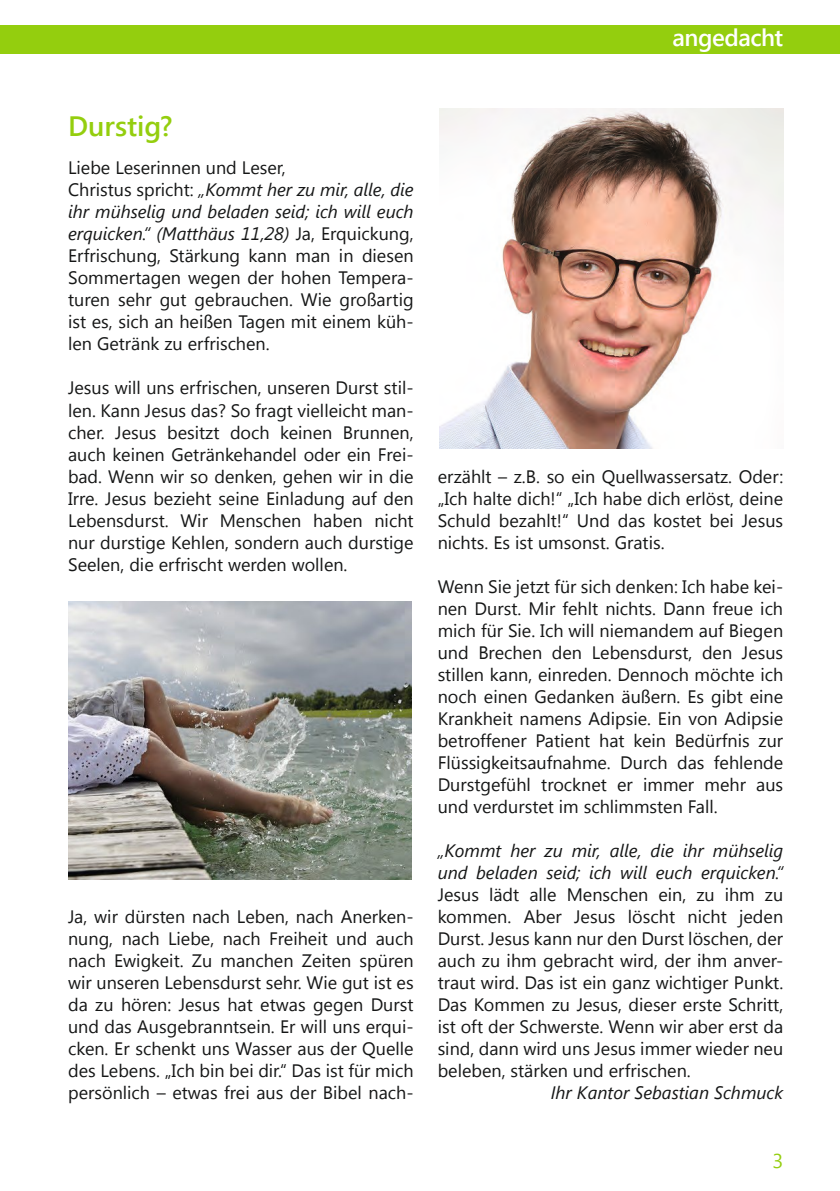
<style>
.page{position:relative;width:840px;height:1191px;background:#fff}
.page>*{position:absolute;margin:0;border:0;box-sizing:border-box;transform-origin:0 0}
.t1{font:600 28px "Segoe UI";color:#94ce0e}
.t2{font:600 24px "Segoe UI";letter-spacing:-.025em;color:#fff}
.t3{font:20px "Segoe UI";color:#94ce0e}
.t4{font:18px/22px "Segoe UI";color:#151616;text-align:justify}
.t5{font:italic 18px/22px "Segoe UI";color:#151616}
.s1{font-style:italic}
</style>
<div class="page">
<img style="left:439px;top:108px;width:343px;height:341px">
<img style="left:68px;top:601px;width:343px;height:278px">
<div style="left:0;top:26px;width:839px;height:28px;background:#94ce0e"></div>
<h2 class="t2" style="left:672px;top:18px;width:112px">angedacht</h2>
<h1 class="t1" style="left:68px;top:104px;width:106px">Durstig?</h1>
<p class="t4" style="left:68px;top:156px;width:347px;text-align:left">Liebe Leserinnen und Leser,<br>Christus spricht: <span class="s1">„Kommt her zu mir, alle, die ihr mühselig und beladen seid; ich will euch erquicken.“ (Matthäus 11,28)</span> Ja, Erquickung, Erfrischung, Stärkung kann man in diesen Sommertagen wegen der hohen Tempera&shy;turen sehr gut gebrauchen. Wie großartig ist es, sich an heißen Tagen mit einem küh&shy;len Getränk zu erfrischen.</p>
<p class="t4" style="left:68px;top:376px;width:347px">Jesus will uns erfrischen, unseren Durst stil&shy;len. Kann Jesus das? So fragt vielleicht man&shy;cher. Jesus besitzt doch keinen Brunnen, auch keinen Getränkehandel oder ein Frei&shy;bad. Wenn wir so denken, gehen wir in die Irre. Jesus bezieht seine Einladung auf den Lebensdurst. Wir Menschen haben nicht nur durstige Kehlen, sondern auch durstige Seelen, die erfrischt werden wollen.</p>
<p class="t4" style="left:68px;top:904px;width:347px">Ja, wir dürsten nach Leben, nach Anerken&shy;nung, nach Liebe, nach Freiheit und auch nach Ewigkeit. Zu manchen Zeiten spüren wir unseren Lebensdurst sehr. Wie gut ist es da zu hören: Jesus hat etwas gegen Durst und das Ausgebranntsein. Er will uns erqui&shy;cken. Er schenkt uns Wasser aus der Quelle des Lebens. „Ich bin bei dir.“ Das ist für mich persönlich – etwas frei aus der Bibel nach-</p>
<p class="t4" style="left:437px;top:464px;width:347px">erzählt – z.B. so ein Quellwassersatz. Oder: „Ich halte dich!“ „Ich habe dich erlöst, deine Schuld bezahlt!“ Und das kostet bei Jesus nichts. Es ist umsonst. Gratis.</p>
<p class="t4" style="left:437px;top:574px;width:347px">Wenn Sie jetzt für sich denken: Ich habe kei&shy;nen Durst. Mir fehlt nichts. Dann freue ich mich für Sie. Ich will niemandem auf Biegen und Brechen den Lebensdurst, den Jesus stillen kann, einreden. Dennoch möchte ich noch einen Gedanken äußern. Es gibt eine Krankheit namens Adipsie. Ein von Adipsie betroffener Patient hat kein Bedürfnis zur Flüssigkeitsaufnahme. Durch das fehlende Durstgefühl trocknet er immer mehr aus und verdurstet im schlimmsten Fall.</p>
<p class="t5" style="left:437px;top:838px;width:347px">„Kommt her zu mir, alle, die ihr mühselig und beladen seid; ich will euch erquicken.“</p>
<p class="t4" style="left:437px;top:882px;width:347px">Jesus lädt alle Menschen ein, zu ihm zu kommen. Aber Jesus löscht nicht jeden Durst. Jesus kann nur den Durst löschen, der auch zu ihm gebracht wird, der ihm anver&shy;traut wird. Das ist ein ganz wichtiger Punkt.<br>Das Kommen zu Jesus, dieser erste Schritt, ist oft der Schwerste. Wenn wir aber erst da sind, dann wird uns Jesus immer wieder neu beleben, stärken und erfrischen.</p>
<p class="t5" style="left:550px;top:1080px;width:234px">Ihr Kantor Sebastian Schmuck</p>
<p class="t3" style="left:772px;top:1147px;width:12px">3</p>
</div>
